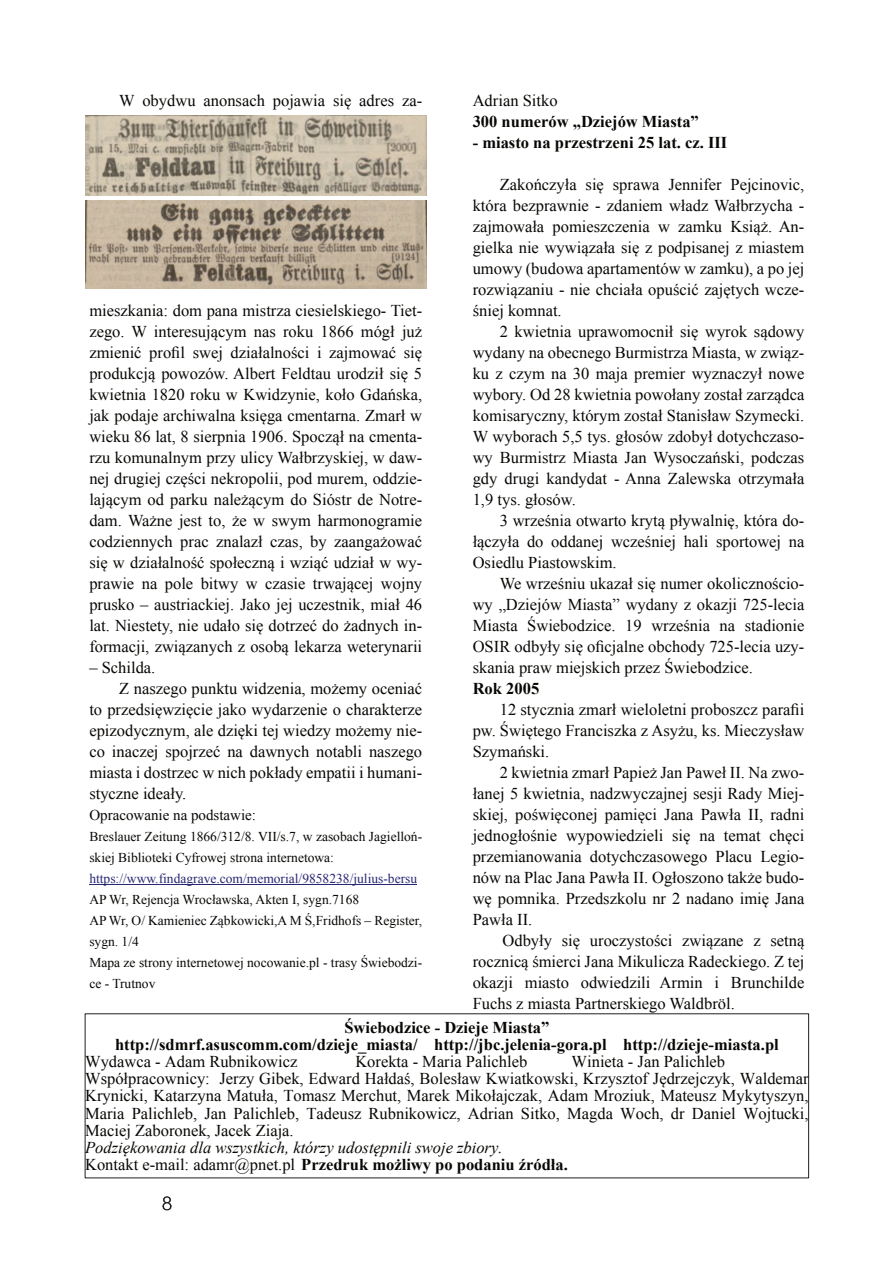
<style>
.page{position:relative;width:894px;height:1263px;background:#fff}
.page>*{position:absolute;margin:0;border:0;box-sizing:border-box;transform-origin:0 0}
.t1{font:16.5px/21px "Times New Roman";color:#080704;text-align:justify}
.t2{font:700 16.5px/17.2px "Times New Roman";color:#080704;text-align:center}
.t3{font:italic 16.5px/17.2px "Times New Roman";color:#080704}
.t4{font:15px "Times New Roman";color:#080704}
.t5{font:13.5px/21px "Times New Roman";color:#080704}
.t6{font:13.5px "Times New Roman";color:#292773}
.s1{font-style:normal}
.s2{font-weight:700;font-style:normal}
</style>
<div class="page">
<svg style="left:162px;top:1197px;width:9px;height:13px"></svg>
<hr style="left:89px;top:885px;width:328px;height:1px;background:#292773">
<img style="left:85px;top:201px;width:341px;height:88px">
<img style="left:85px;top:116px;width:341px;height:79px">
<p class="t1" style="left:119px;top:92px;width:304px">W obydwu anonsach pojawia się adres za-</p>
<p class="t1" style="left:89px;top:302px;width:334px">mieszkania: dom pana mistrza ciesielskiego- Tiet&shy;zego. W interesującym nas roku 1866 mógł już zmienić profil swej działalności i zajmować się produkcją powozów. Albert Feldtau urodził się 5 kwietnia 1820 roku w Kwidzynie, koło Gdańska, jak podaje archiwalna księga cmentarna. Zmarł w wieku 86 lat, 8 sierpnia 1906. Spoczął na cmenta&shy;rzu komunalnym przy ulicy Wałbrzyskiej, w daw&shy;nej drugiej części nekropolii, pod murem, oddzie&shy;lającym od parku należącym do Sióstr de Notre&shy;dam. Ważne jest to, że w swym harmonogramie codziennych prac znalazł czas, by zaangażować się w działalność społeczną i wziąć udział w wy&shy;prawie na pole bitwy w czasie trwającej wojny prusko – austriackiej. Jako jej uczestnik, miał 46 lat. Niestety, nie udało się dotrzeć do żadnych in&shy;formacji, związanych z osobą lekarza weterynarii</p>
<p class="t1" style="left:89px;top:659px;width:67px">– Schilda.</p>
<p class="t1" style="left:119px;top:680px;width:304px">Z naszego punktu widzenia, możemy oceniać</p>
<p class="t1" style="left:89px;top:701px;width:334px">to przedsięwzięcie jako wydarzenie o charakterze</p>
<p class="t1" style="left:89px;top:722px;width:334px">epizodycznym, ale dzięki tej wiedzy możemy nie-</p>
<p class="t1" style="left:89px;top:743px;width:334px">co inaczej spojrzeć na dawnych notabli naszego</p>
<p class="t1" style="left:89px;top:764px;width:334px">miasta i dostrzec w nich pokłady empatii i humani-</p>
<p class="t1" style="left:89px;top:785px;width:98px">styczne ideały.</p>
<p class="t4" style="left:89px;top:810px;width:168px">Opracowanie na podstawie:</p>
<p class="t5" style="left:89px;top:827px;width:334px">Breslauer Zeitung 1866/312/8. VII/s.7, w zasobach Jagielloń&shy;skiej Biblioteki Cyfrowej strona internetowa:</p>
<p class="t6" style="left:89px;top:874px;width:329px">https://www.findagrave.com/memorial/9858238/julius-bersu</p>
<p class="t5" style="left:89px;top:890px;width:334px">AP Wr, Rejencja Wrocławska, Akten I, sygn.7168<br>AP Wr, O/ Kamieniec Ząbkowicki,A M Ś,Fridhofs – Register, sygn. 1/4<br>Mapa ze strony internetowej nocowanie.pl - trasy Świebodzi&shy;ce - Trutnov</p>
<p class="t1" style="left:472px;top:92px;width:86px">Adrian Sitko</p>
<p class="t2" style="left:472px;top:115px;width:227px">300 numerów „Dziejów Miasta”</p>
<p class="t2" style="left:472px;top:136px;width:256px">- miasto na przestrzeni 25 lat. cz. III</p>
<p class="t1" style="left:472px;top:176px;width:333px;text-indent:27px">Zakończyła się sprawa Jennifer Pejcinovic, która bezprawnie - zdaniem władz Wałbrzycha - zajmowała pomieszczenia w zamku Książ. An&shy;gielka nie wywiązała się z podpisanej z miastem umowy (budowa apartamentów w zamku), a po jej rozwiązaniu - nie chciała opuścić zajętych wcze&shy;śniej komnat.</p>
<p class="t1" style="left:472px;top:323px;width:333px;text-indent:27px">2 kwietnia uprawomocnił się wyrok sądowy wydany na obecnego Burmistrza Miasta, w związ&shy;ku z czym na 30 maja premier wyznaczył nowe wybory. Od 28 kwietnia powołany został zarządca komisaryczny, którym został Stanisław Szymecki.<br>W wyborach 5,5 tys. głosów zdobył dotychczaso&shy;wy Burmistrz Miasta Jan Wysoczański, podczas gdy drugi kandydat - Anna Zalewska otrzymała 1,9 tys. głosów.</p>
<p class="t1" style="left:472px;top:512px;width:333px;text-indent:27px">3 września otwarto krytą pływalnię, która do&shy;łączyła do oddanej wcześniej hali sportowej na Osiedlu Piastowskim.</p>
<p class="t1" style="left:472px;top:575px;width:333px;text-indent:27px">We wrześniu ukazał się numer okolicznościo&shy;wy „Dziejów Miasta” wydany z okazji 725-lecia Miasta Świebodzice. 19 września na stadionie OSIR odbyły się oficjalne obchody 725-lecia uzy&shy;skania praw miejskich przez Świebodzice.</p>
<p class="t2" style="left:472px;top:682px;width:68px">Rok 2005</p>
<p class="t1" style="left:472px;top:701px;width:333px;text-indent:27px">12 stycznia zmarł wieloletni proboszcz parafii pw. Świętego Franciszka z Asyżu, ks. Mieczysław Szymański.</p>
<p class="t1" style="left:472px;top:764px;width:333px;text-indent:27px">2 kwietnia zmarł Papież Jan Paweł II. Na zwo&shy;łanej 5 kwietnia, nadzwyczajnej sesji Rady Miej&shy;skiej, poświęconej pamięci Jana Pawła II, radni jednogłośnie wypowiedzieli się na temat chęci przemianowania dotychczasowego Placu Legio&shy;nów na Plac Jana Pawła II. Ogłoszono także budo&shy;wę pomnika. Przedszkolu nr 2 nadano imię Jana Pawła II.</p>
<p class="t1" style="left:472px;top:932px;width:333px;text-indent:30px">Odbyły się uroczystości związane z setną rocznicą śmierci Jana Mikulicza Radeckiego. Z tej okazji miasto odwiedzili Armin i Brunchilde Fuchs z miasta Partnerskiego Waldbröl.</p>
<p class="t2" style="left:115px;top:1020px;width:665px">Świebodzice - Dzieje Miasta”<br>http://sdmrf.asuscomm.com/dzieje_miasta/ http://jbc.jelenia-gora.pl http://dzieje-miasta.pl</p>
<p class="t1" style="left:85px;top:1052px;width:214px">Wydawca - Adam Rubnikowicz</p>
<p class="t1" style="left:355px;top:1052px;width:173px">Korekta - Maria Palichleb</p>
<p class="t1" style="left:85px;top:1054px;width:724px;line-height:17.2px;text-align:left;text-indent:486px">Winieta - Jan Palichleb Współpracownicy: Jerzy Gibek, Edward Hałdaś, Bolesław Kwiatkowski, Krzysztof Jędrzejczyk, Waldemar Krynicki, Katarzyna Matuła, Tomasz Merchut, Marek Mikołajczak, Adam Mroziuk, Mateusz Mykytyszyn, Maria Palichleb, Jan Palichleb, Tadeusz Rubnikowicz, Adrian Sitko, Magda Woch, dr Daniel Wojtucki, Maciej Zaboronek, Jacek Ziaja.</p>
<p class="t3" style="left:85px;top:1140px;width:484px">Podziękowania dla wszystkich, którzy udostępnili swoje zbiory.<br><span class="s1">Kontakt e-mail: adamr@pnet.pl</span> <span class="s2">Przedruk możliwy po podaniu źródła.</span></p>
</div>
